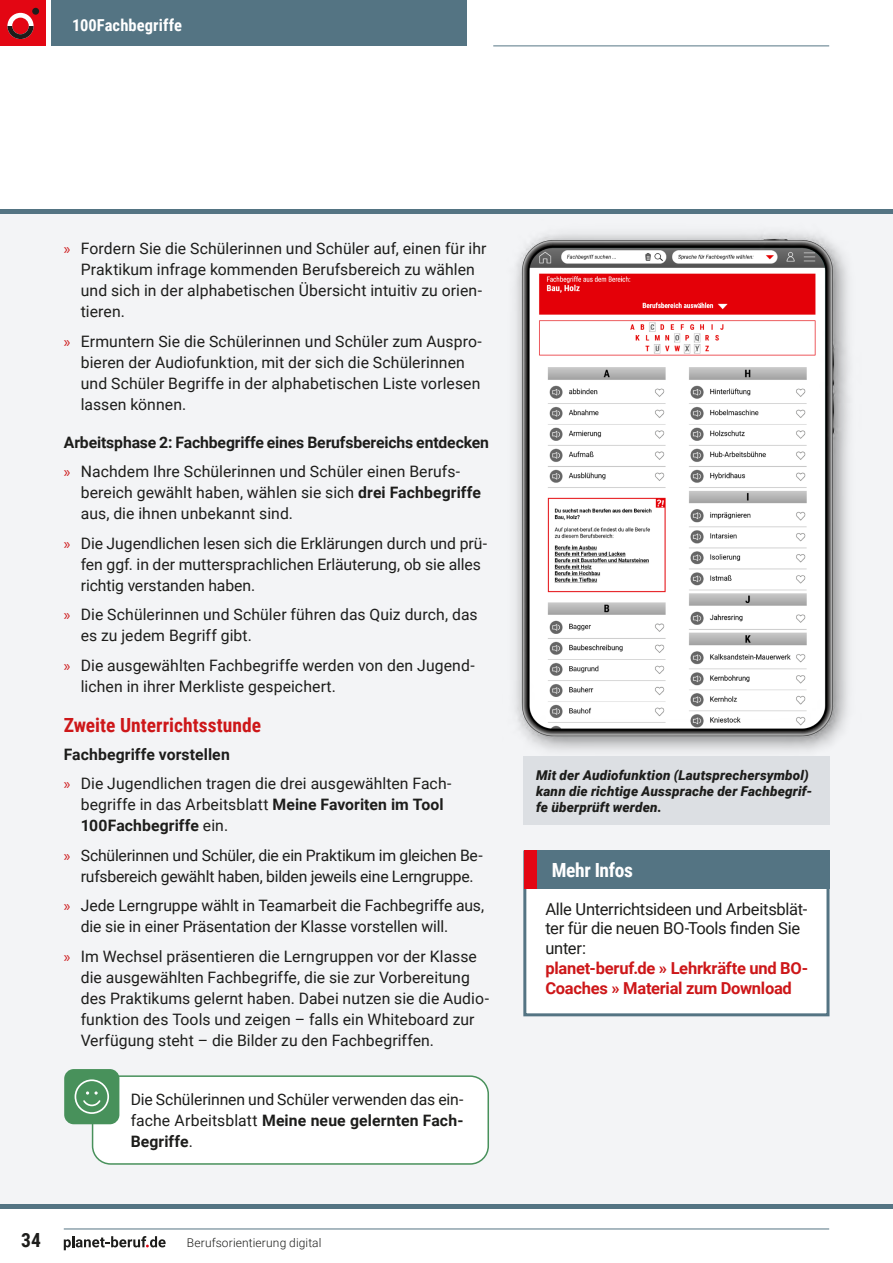
<style>
.page{position:relative;width:893px;height:1263px;background:#fff}
.page>*{position:absolute;margin:0;border:0;box-sizing:border-box;transform-origin:0 0}
.H2_Headline_im_Fließ{font:700 19.5px "Roboto Condensed";color:#cd1719}
.H2_Headline_Infokast{font:700 19.5px "Roboto Condensed";letter-spacing:-.02em;color:#fff}
.t1{font:700 19.5px "Roboto Condensed";color:#1d1d1b}
.p_Fliesstext_Infokas{font:16.5px/19.8px "Roboto";letter-spacing:-.015em;color:#1d1d1b}
.t2{font:700 16.5px "Roboto Condensed";letter-spacing:.005em;color:#fff}
.p_Fliesstext{font:15.75px/21px "Roboto";color:#1d1d1b}
.t3{font:700 15.75px "Roboto";letter-spacing:-.01em;color:#1d1d1b}
.t4{font:15.75px "Myriad Pro";color:#cd1719}
.Bildunterschrift{font:italic 900 13.5px/16.2px "Roboto";letter-spacing:.015em;color:#1d1d1b}
.t5{font:300 12px "Roboto";letter-spacing:.01em;color:#1d1d1b}
.s1{font-weight:700}
.s2{font-weight:700;color:#cd1719}
</style>
<div class="page">
<div style="left:0;top:213px;width:893px;height:996px;background:#f3f4f6"></div>
<div style="left:0;top:209px;width:893px;height:5px;background:#547483"></div>
<div style="left:0;top:1204px;width:893px;height:5px;background:#547483"></div>
<hr style="left:493px;top:46px;width:336px;height:1px;background:#547483">
<div style="left:51px;top:0;width:416px;height:46px;background:#547483"></div>
<div style="left:0;top:0;width:46px;height:46px;background:#e30613"></div>
<hr style="left:64px;top:1228px;width:765px;height:1px;background:#547483">
<svg style="left:64px;top:1236px;width:102px;height:14px"></svg>
<svg style="left:7px;top:13px;width:27px;height:13px"></svg>
<svg style="left:7px;top:26px;width:27px;height:13px"></svg>
<div style="left:32px;top:8px;width:7px;height:7px;background:#1d1d1b;border-radius:50%"></div>
<img style="left:515px;top:232px;width:335px;height:531px">
<div style="left:523px;top:757px;width:306px;height:68px;background:#dcdfe3"></div>
<div style="left:523px;top:850px;width:306px;height:166px;background:#fff;border:3px solid #547483"></div>
<div style="left:524px;top:850px;width:305px;height:39px;background:#547483"></div>
<div style="left:524px;top:850px;width:12px;height:39px;background:#e30613"></div>
<div style="left:93px;top:1076px;width:395px;height:88px;background:#fff;border-radius:18px"></div>
<div style="left:92px;top:1075px;width:397px;height:90px;border:2px solid #48915b;border-radius:18px"></div>
<div style="left:64px;top:1069px;width:55px;height:55px;background:#48915b;border-radius:10px"></div>
<div style="left:75px;top:1079px;width:34px;height:35px;border:2px solid #fff;border-radius:50%"></div>
<svg style="left:83px;top:1091px;width:18px;height:16px"></svg>
<p class="t2" style="left:72px;top:14px;width:111px">100Fachbegriffe</p>
<p class="t4" style="left:64px;top:239px;width:8px">»</p>
<p class="p_Fliesstext" style="left:81px;top:237px;width:407px">Fordern Sie die Schülerinnen und Schüler auf, einen für ihr Praktikum infrage kommenden Berufsbereich zu wählen und sich in der alphabetischen Übersicht intuitiv zu orien&shy;tieren.</p>
<p class="t4" style="left:64px;top:332px;width:8px">»</p>
<p class="p_Fliesstext" style="left:81px;top:330px;width:403px">Ermuntern Sie die Schülerinnen und Schüler zum Auspro&shy;bieren der Audiofunktion, mit der sich die Schülerinnen und Schüler Begriffe in der alphabetischen Liste vorlesen lassen können.</p>
<h3 class="t3" style="left:64px;top:431px;width:427px">Arbeitsphase 2: Fachbegriffe eines Berufsbereichs entdecken</h3>
<p class="t4" style="left:64px;top:462px;width:8px">»</p>
<p class="p_Fliesstext" style="left:81px;top:461px;width:402px">Nachdem Ihre Schülerinnen und Schüler einen Berufs&shy;bereich gewählt haben, wählen sie sich <span class="s1">drei Fachbegriffe </span>aus, die ihnen unbekannt sind.</p>
<p class="t4" style="left:64px;top:534px;width:8px">»</p>
<p class="p_Fliesstext" style="left:81px;top:532px;width:408px">Die Jugendlichen lesen sich die Erklärungen durch und prü&shy;fen ggf. in der muttersprachlichen Erläuterung, ob sie alles richtig verstanden haben.</p>
<p class="t4" style="left:64px;top:605px;width:8px">»</p>
<p class="p_Fliesstext" style="left:81px;top:604px;width:398px">Die Schülerinnen und Schüler führen das Quiz durch, das es zu jedem Begriff gibt.</p>
<p class="t4" style="left:64px;top:656px;width:8px">»</p>
<p class="p_Fliesstext" style="left:81px;top:654px;width:395px">Die ausgewählten Fachbegriffe werden von den Jugend&shy;lichen in ihrer Merkliste gespeichert.</p>
<h2 class="H2_Headline_im_Fließ" style="left:64px;top:712px;width:199px">Zweite Unterrichtsstunde</h2>
<h3 class="t3" style="left:64px;top:743px;width:168px">Fachbegriffe vorstellen</h3>
<p class="t4" style="left:64px;top:774px;width:8px">»</p>
<p class="p_Fliesstext" style="left:81px;top:772px;width:372px">Die Jugendlichen tragen die drei ausgewählten Fach&shy;begriffe in das Arbeitsblatt <span class="s1">Meine Favoriten im Tool<br>100Fachbegriffe</span> ein.</p>
<p class="t4" style="left:64px;top:846px;width:8px">»</p>
<p class="p_Fliesstext" style="left:81px;top:844px;width:403px">Schülerinnen und Schüler, die ein Praktikum im gleichen Be&shy;rufsbereich gewählt haben, bilden jeweils eine Lerngruppe.</p>
<p class="t4" style="left:64px;top:896px;width:8px">»</p>
<p class="p_Fliesstext" style="left:81px;top:894px;width:405px">Jede Lerngruppe wählt in Teamarbeit die Fachbegriffe aus, die sie in einer Präsentation der Klasse vorstellen will.</p>
<p class="t4" style="left:64px;top:947px;width:8px">»</p>
<p class="p_Fliesstext" style="left:81px;top:945px;width:410px">Im Wechsel präsentieren die Lerngruppen vor der Klasse die ausgewählten Fachbegriffe, die sie zur Vorbereitung des Praktikums gelernt haben. Dabei nutzen sie die Audio&shy;funktion des Tools und zeigen – falls ein Whiteboard zur Verfügung steht – die Bilder zu den Fachbegriffen.</p>
<p class="p_Fliesstext" style="left:131px;top:1088px;width:334px;text-align:justify">Die Schülerinnen und Schüler verwenden das ein&shy;fache Arbeitsblatt <span class="s1">Meine neue gelernten Fach-Begriffe</span>.</p>
<p class="t1" style="left:21px;top:1226px;width:21px">34</p>
<p class="t5" style="left:187px;top:1234px;width:136px">Berufsorientierung digital</p>
<p class="Bildunterschrift" style="left:536px;top:766px;width:278px">Mit der Audiofunktion (Lautsprechersymbol) kann die richtige Aussprache der Fachbegrif&shy;fe überprüft werden.</p>
<h2 class="H2_Headline_Infokast" style="left:552px;top:856px;width:83px">Mehr Infos</h2>
<p class="p_Fliesstext_Infokas" style="left:545px;top:898px;width:264px">Alle Unterrichtsideen und Arbeitsblät&shy;ter für die neuen BO-Tools finden Sie unter:<br><span class="s2">planet-beruf.de » Lehrkräfte und BO-<br>Coaches » Material zum Download</span></p>
</div>
